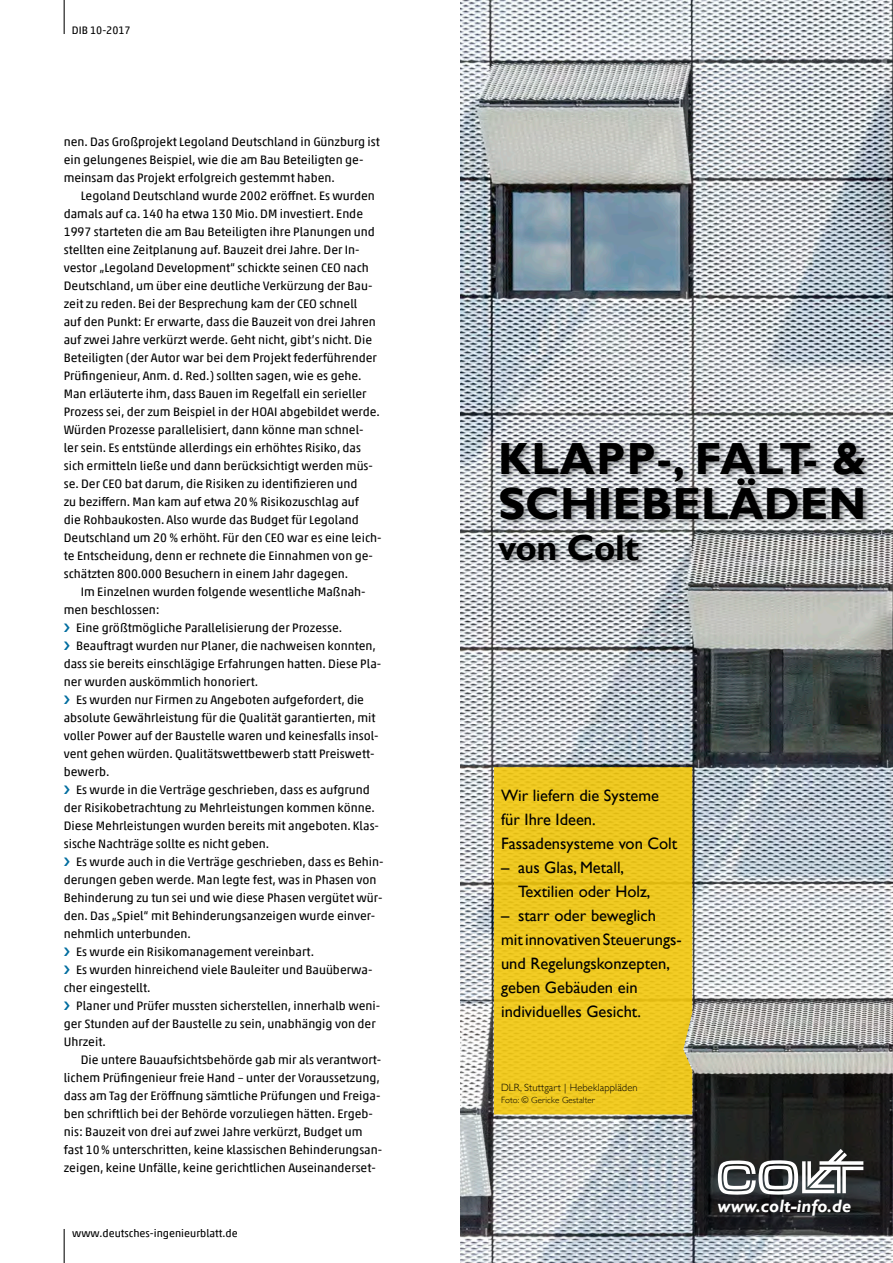
<style>
.page{position:relative;width:893px;height:1263px;background:#fff}
.page>*{position:absolute;margin:0;border:0;box-sizing:border-box;transform-origin:0 0}
.t1{font:700 45px/45px "Gill Sans";color:#000}
.t2{font:700 36px "Gill Sans";letter-spacing:-.01em;color:#000}
.t3{font:italic 700 18px "Gill Sans";color:#fff}
.t4{font:16.5px/24px "Gill Sans";color:#000}
.t5{font:12.3px "Akko Pro";color:#000}
.t6{font:10.8px "Akko Pro";color:#000}
.t7{font:300 10.5px "Gill Sans";letter-spacing:.01em;color:#000}
.t8{font:300 9px "Gill Sans";letter-spacing:.01em;color:#000}
</style>
<div class="page">
<hr style="left:64px;top:0;width:1px;height:34px;background:#000">
<hr style="left:64px;top:1229px;width:1px;height:34px;background:#000">
<img style="left:460px;top:0;width:433px;height:1263px">
<svg style="left:694px;top:1074px;width:197px;height:160px;fill:#1d1d1d"></svg>
<div style="left:497px;top:441px;width:375px;height:127px;background:#000;opacity:.35"></div>
<svg style="left:494px;top:767px;width:198px;height:347px;fill:#efc922"></svg>
<svg style="left:718px;top:1149px;width:145px;height:45px"></svg>
<p class="t6" style="left:72px;top:23px;width:60px">DIB 10-2017</p>
<p class="t5" style="left:64px;top:134px;width:318px">nen. Das Großprojekt Legoland Deutschland in Günzburg ist</p>
<p class="t5" style="left:64px;top:152px;width:301px">ein gelungenes Beispiel, wie die am Bau Beteiligten ge-</p>
<p class="t5" style="left:64px;top:170px;width:273px">meinsam das Projekt erfolgreich gestemmt haben.</p>
<p class="t5" style="left:81px;top:188px;width:295px">Legoland Deutschland wurde 2002 eröffnet. Es wurden</p>
<p class="t5" style="left:64px;top:206px;width:301px">damals auf ca. 140 ha etwa 130 Mio. DM investiert. Ende</p>
<p class="t5" style="left:64px;top:224px;width:313px">1997 starteten die am Bau Beteiligten ihre Planungen und</p>
<p class="t5" style="left:64px;top:242px;width:297px">stellten eine Zeitplanung auf. Bauzeit drei Jahre. Der In-</p>
<p class="t5" style="left:64px;top:260px;width:307px">vestor „Legoland Development“ schickte seinen CEO nach</p>
<p class="t5" style="left:64px;top:278px;width:310px">Deutschland, um über eine deutliche Verkürzung der Bau-</p>
<p class="t5" style="left:64px;top:296px;width:295px">zeit zu reden. Bei der Besprechung kam der CEO schnell</p>
<p class="t5" style="left:64px;top:314px;width:314px">auf den Punkt: Er erwarte, dass die Bauzeit von drei Jahren</p>
<p class="t5" style="left:64px;top:332px;width:310px">auf zwei Jahre verkürzt werde. Geht nicht, gibt’s nicht. Die</p>
<p class="t5" style="left:64px;top:350px;width:315px">Beteiligten (der Autor war bei dem Projekt federführender</p>
<p class="t5" style="left:64px;top:368px;width:299px">Prüfingenieur, Anm. d. Red.) sollten sagen, wie es gehe.</p>
<p class="t5" style="left:64px;top:386px;width:304px">Man erläuterte ihm, dass Bauen im Regelfall ein serieller</p>
<p class="t5" style="left:64px;top:404px;width:318px">Prozess sei, der zum Beispiel in der HOAI abgebildet werde.</p>
<p class="t5" style="left:64px;top:422px;width:301px">Würden Prozesse parallelisiert, dann könne man schnel-</p>
<p class="t5" style="left:64px;top:440px;width:299px">ler sein. Es entstünde allerdings ein erhöhtes Risiko, das</p>
<p class="t5" style="left:64px;top:458px;width:311px">sich ermitteln ließe und dann berücksichtigt werden müs-</p>
<p class="t5" style="left:64px;top:476px;width:295px">se. Der CEO bat darum, die Risiken zu identifizieren und</p>
<p class="t5" style="left:64px;top:494px;width:297px">zu beziffern. Man kam auf etwa 20% Risikozuschlag auf</p>
<p class="t5" style="left:64px;top:512px;width:297px">die Rohbaukosten. Also wurde das Budget für Legoland</p>
<p class="t5" style="left:64px;top:530px;width:319px">Deutschland um 20 % erhöht. Für den CEO war es eine leich-</p>
<p class="t5" style="left:64px;top:548px;width:311px">te Entscheidung, denn er rechnete die Einnahmen von ge-</p>
<p class="t5" style="left:64px;top:566px;width:286px">schätzten 800.000 Besuchern in einem Jahr dagegen.</p>
<p class="t5" style="left:81px;top:584px;width:286px">Im Einzelnen wurden folgende wesentliche Maßnah-</p>
<p class="t5" style="left:64px;top:602px;width:97px">men beschlossen:</p>
<p class="t5" style="left:76px;top:620px;width:268px">Eine größtmögliche Parallelisierung der Prozesse.</p>
<p class="t5" style="left:76px;top:638px;width:301px">Beauftragt wurden nur Planer, die nachweisen konnten,</p>
<p class="t5" style="left:64px;top:656px;width:319px">dass sie bereits einschlägige Erfahrungen hatten. Diese Pla-</p>
<p class="t5" style="left:64px;top:674px;width:196px">ner wurden auskömmlich honoriert.</p>
<p class="t5" style="left:76px;top:692px;width:289px">Es wurden nur Firmen zu Angeboten aufgefordert, die</p>
<p class="t5" style="left:64px;top:710px;width:313px">absolute Gewährleistung für die Qualität garantierten, mit</p>
<p class="t5" style="left:64px;top:728px;width:316px">voller Power auf der Baustelle waren und keinesfalls insol-</p>
<p class="t5" style="left:64px;top:746px;width:312px">vent gehen würden. Qualitätswettbewerb statt Preiswett-</p>
<p class="t5" style="left:64px;top:764px;width:47px">bewerb.</p>
<p class="t5" style="left:76px;top:782px;width:295px">Es wurde in die Verträge geschrieben, dass es aufgrund</p>
<p class="t5" style="left:64px;top:800px;width:313px">der Risikobetrachtung zu Mehrleistungen kommen könne.</p>
<p class="t5" style="left:64px;top:818px;width:317px">Diese Mehrleistungen wurden bereits mit angeboten. Klas-</p>
<p class="t5" style="left:64px;top:836px;width:207px">sische Nachträge sollte es nicht geben.</p>
<p class="t5" style="left:76px;top:854px;width:309px">Es wurde auch in die Verträge geschrieben, dass es Behin-</p>
<p class="t5" style="left:64px;top:872px;width:314px">derungen geben werde. Man legte fest, was in Phasen von</p>
<p class="t5" style="left:64px;top:890px;width:320px">Behinderung zu tun sei und wie diese Phasen vergütet wür-</p>
<p class="t5" style="left:64px;top:908px;width:313px">den. Das „Spiel“ mit Behinderungsanzeigen wurde einver-</p>
<p class="t5" style="left:64px;top:926px;width:129px">nehmlich unterbunden.</p>
<p class="t5" style="left:76px;top:944px;width:239px">Es wurde ein Risikomanagement vereinbart.</p>
<p class="t5" style="left:76px;top:962px;width:298px">Es wurden hinreichend viele Bauleiter und Bauüberwa-</p>
<p class="t5" style="left:64px;top:980px;width:88px">cher eingestellt.</p>
<p class="t5" style="left:76px;top:998px;width:306px">Planer und Prüfer mussten sicherstellen, innerhalb weni-</p>
<p class="t5" style="left:64px;top:1016px;width:313px">ger Stunden auf der Baustelle zu sein, unabhängig von der</p>
<p class="t5" style="left:64px;top:1034px;width:44px">Uhrzeit.</p>
<p class="t5" style="left:81px;top:1052px;width:302px">Die untere Bauaufsichtsbehörde gab mir als verantwort-</p>
<p class="t5" style="left:64px;top:1070px;width:317px">lichem Prüfingenieur freie Hand – unter der Voraussetzung,</p>
<p class="t5" style="left:64px;top:1088px;width:318px">dass am Tag der Eröffnung sämtliche Prüfungen und Freiga-</p>
<p class="t5" style="left:64px;top:1106px;width:311px">ben schriftlich bei der Behörde vorzuliegen hätten. Ergeb-</p>
<p class="t5" style="left:64px;top:1124px;width:300px">nis: Bauzeit von drei auf zwei Jahre verkürzt, Budget um</p>
<p class="t5" style="left:64px;top:1142px;width:320px">fast 10% unterschritten, keine klassischen Behinderungsan-</p>
<p class="t5" style="left:64px;top:1160px;width:313px">zeigen, keine Unfälle, keine gerichtlichen Auseinanderset-</p>
<p class="t6" style="left:72px;top:1227px;width:167px">www.deutsches-ingenieurblatt.de</p>
<h1 class="t1" style="left:498px;top:438px;width:370px">KLAPP-, FALT- &amp;<br>SCHIEBELÄDEN</h1>
<h2 class="t2" style="left:498px;top:526px;width:143px">von Colt</h2>
<h3 class="t4" style="left:501px;top:783px;width:178px">Wir liefern die Systeme für Ihre Ideen.<br>Fassadensysteme von Colt</h3>
<h3 class="t4" style="left:518px;top:855px;width:134px;text-indent:-17px">– aus Glas, Metall,<br>Textilien oder Holz,</h3>
<h3 class="t4" style="left:501px;top:903px;width:182px">– starr oder beweglich mit innovativen Steuerungs&shy;und Regelungskonzepten, geben Gebäuden ein individuelles Gesicht.</h3>
<p class="t7" style="left:501px;top:1079px;width:138px">DLR, Stuttgart | Hebeklappläden</p>
<p class="t8" style="left:501px;top:1093px;width:95px">Foto: © Gericke Gestalter</p>
<h3 class="t3" style="left:718px;top:1195px;width:135px">www.colt-info.de</h3>
</div>
